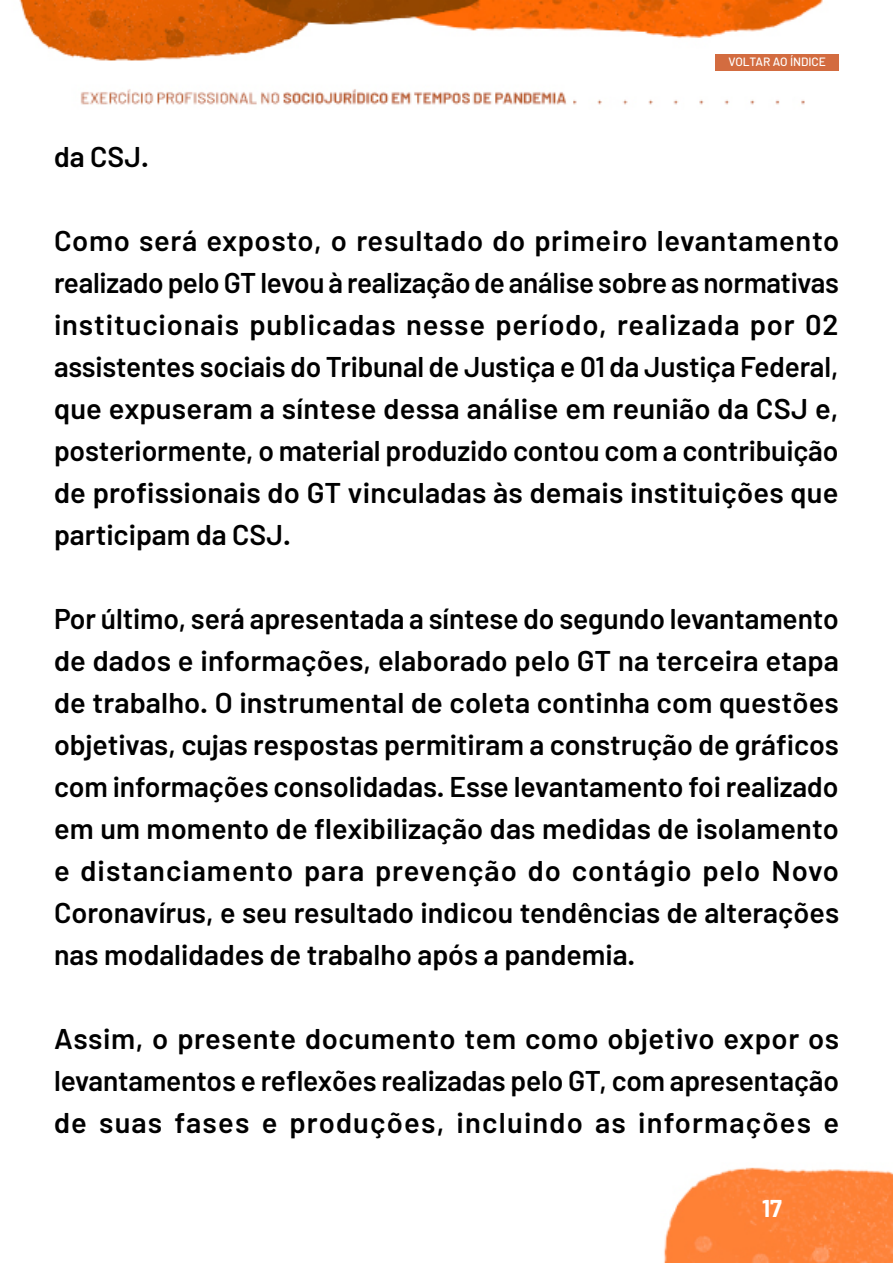
<style>
.page{position:relative;width:893px;height:1263px;background:#fff}
.page>*{position:absolute;margin:0;border:0;box-sizing:border-box;transform-origin:0 0}
.t1{font:600 28.5px/42px "Barlow";letter-spacing:.005em;color:#000;text-align:justify}
.t2{font:700 23.85px "Barlow";color:#fff}
.t3{font:500 12px "Barlow";color:#fff}
</style>
<div class="page">
<img style="left:19px;top:0;width:804px;height:105px">
<img style="left:664px;top:1167px;width:229px;height:96px">
<div style="left:716px;top:54px;width:123px;height:17px;background:#d36c40"></div>
<p class="t1" style="left:54px;top:135px;width:96px">da CSJ.</p>
<p class="t3" style="left:728px;top:54px;width:99px">VOLTAR AO ÍNDICE</p>
<p class="t1" style="left:54px;top:219px;width:787px">Como será exposto, o resultado do primeiro levantamento realizado pelo GT levou à realização de análise sobre as normativas institucionais publicadas nesse período, realizada por 02 assistentes sociais do Tribunal de Justiça e 01 da Justiça Federal, que expuseram a síntese dessa análise em reunião da CSJ e, posteriormente, o material produzido contou com a contribuição de profissionais do GT vinculadas às demais instituições que participam da CSJ.</p>
<p class="t1" style="left:54px;top:597px;width:787px">Por último, será apresentada a síntese do segundo levantamento de dados e informações, elaborado pelo GT na terceira etapa de trabalho. O instrumental de coleta continha com questões objetivas, cujas respostas permitiram a construção de gráficos com informações consolidadas. Esse levantamento foi realizado em um momento de flexibilização das medidas de isolamento e distanciamento para prevenção do contágio pelo Novo Coronavírus, e seu resultado indicou tendências de alterações nas modalidades de trabalho após a pandemia.</p>
<p class="t1" style="left:54px;top:1017px;width:787px">Assim, o presente documento tem como objetivo expor os levantamentos e reflexões realizadas pelo GT, com apresentação de suas fases e produções, incluindo as informações e</p>
<p class="t2" style="left:762px;top:1193px;width:21px">17</p>
</div>
